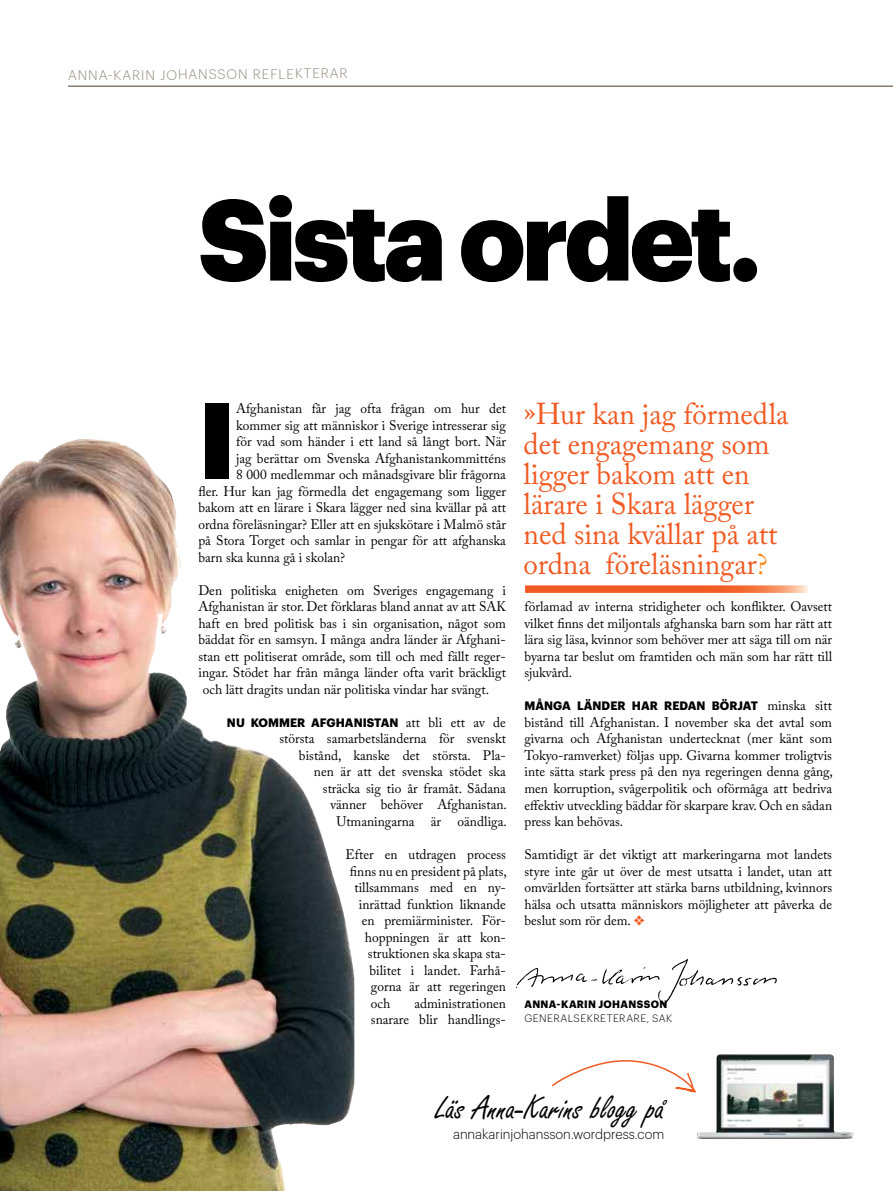
<style>
.page{position:relative;width:893px;height:1191px;background:#fff}
.page>*{position:absolute;margin:0;border:0;box-sizing:border-box;transform-origin:0 0}
.t1{font:900 112.5px "Graphik";color:#000;scale:.95 1}
.t2{font:900 106.05px "Graphik";color:#000}
.t3{font:36px "Freestyle Script";color:#000}
.t4{font:30px/30px "Adobe Caslon Pro";color:#f15a22}
.t5{font:13.8px/16.5px "Adobe Caslon Pro";color:#000;text-align:justify}
.t6{font:300 13.5px "Graphik";color:#000}
.t7{font:300 13.5px "Graphik";color:#948c7d}
.t8{font:700 12px "Graphik";letter-spacing:.005em;color:#000}
.t9{font:300 10.5px "Graphik";color:#000}
.t10{font:700 10.5px "Graphik";letter-spacing:.035em;color:#000}
.s1{font-family:"Adobe Caslon Pro";font-weight:400;font-size:13.8px}
.s2{color:#f68b1f}
.s3{color:#f15a22}
</style>
<div class="page">
<hr style="left:68px;top:86px;width:825px;height:1px;background:#4d3925">
<img style="left:0;top:439px;width:354px;height:752px">
<svg style="left:516px;top:959px;width:261px;height:45px"></svg>
<img style="left:696px;top:1054px;width:158px;height:85px">
<svg style="left:552px;top:1057px;width:145px;height:40px"></svg>
<svg style="left:525px;top:585px;width:283px;height:8px;background:#f37341"></svg>
<p class="t7" style="left:68px;top:66px;width:11px">ANNA</p>
<p class="t7" style="left:108px;top:65px;width:15px">-KARIN</p>
<p class="t7" style="left:160px;top:65px;width:11px">JOHANSSON</p>
<p class="t7" style="left:253px;top:64px;width:10px">REFLEKTERAR</p>
<h1 class="t1" style="left:198px;top:152px;width:594px">Sista ordet.</h1>
<h2 class="t2" style="left:198px;top:358px;width:25px">I</h2>
<p class="t5" style="left:236px;top:400px;width:271px">Afghanistan får jag ofta frågan om hur det</p>
<p class="t5" style="left:236px;top:417px;width:271px">kommer sig att människor i Sverige intresserar sig</p>
<p class="t5" style="left:236px;top:433px;width:271px">för vad som händer i ett land så långt bort. När</p>
<p class="t5" style="left:236px;top:450px;width:271px">jag berättar om Svenska Afghanistankommitténs</p>
<p class="t5" style="left:236px;top:466px;width:271px">8 000 medlemmar och månadsgivare blir frågorna</p>
<p class="t5" style="left:198px;top:483px;width:309px">fler. Hur kan jag förmedla det engagemang som ligger</p>
<p class="t5" style="left:198px;top:499px;width:309px">bakom att en lärare i Skara lägger ned sina kvällar på att</p>
<p class="t5" style="left:198px;top:516px;width:309px">ordna föreläsningar? Eller att en sjukskötare i Malmö står</p>
<p class="t5" style="left:198px;top:532px;width:309px">på Stora Torget och samlar in pengar för att afghanska</p>
<p class="t5" style="left:198px;top:549px;width:148px">barn ska kunna gå i skolan?</p>
<p class="t5" style="left:198px;top:582px;width:309px">Den politiska enigheten om Sveriges engagemang i</p>
<p class="t5" style="left:198px;top:598px;width:309px">Afghanistan är stor. Det förklaras bland annat av att SAK</p>
<p class="t5" style="left:198px;top:615px;width:309px">haft en bred politisk bas i sin organisation, något som</p>
<p class="t5" style="left:198px;top:631px;width:309px">bäddat för en samsyn. I många andra länder är Afghani-</p>
<p class="t5" style="left:198px;top:648px;width:309px">stan ett politiserat område, som till och med fällt reger-</p>
<p class="t5" style="left:198px;top:664px;width:309px">ingar. Stödet har från många länder ofta varit bräckligt</p>
<p class="t5" style="left:203px;top:681px;width:288px">och lätt dragits undan när politiska vindar har svängt.</p>
<p class="t8" style="left:227px;top:713px;width:280px">NU KOMMER AFGHANISTAN <span class="s1">att bli ett av de</span></p>
<p class="t5" style="left:279px;top:730px;width:229px;text-align:right">största samarbetsländerna för svenskt bistånd, kanske det största. Pla&shy;nen är att det svenska stödet ska sträcka sig tio år framåt. Sådana<br>vänner behöver Afghanistan.<br>Utmaningarna är oändliga.</p>
<p class="t5" style="left:345px;top:846px;width:162px">Efter en utdragen process</p>
<p class="t5" style="left:350px;top:862px;width:158px">finns nu en president på plats,</p>
<p class="t5" style="left:354px;top:879px;width:153px">tillsammans med en ny-</p>
<p class="t5" style="left:359px;top:895px;width:148px">inrättad funktion liknande</p>
<p class="t5" style="left:362px;top:912px;width:146px">en premiärminister. För-</p>
<p class="t5" style="left:365px;top:928px;width:143px">hoppningen är att kon-</p>
<p class="t5" style="left:368px;top:945px;width:140px">struktionen ska skapa sta-</p>
<p class="t5" style="left:369px;top:961px;width:138px">bilitet i landet. Farhå-</p>
<p class="t5" style="left:371px;top:978px;width:137px">gorna är att regeringen</p>
<p class="t5" style="left:371px;top:994px;width:21px">och</p>
<p class="t5" style="left:371px;top:994px;width:137px;text-align:right">administrationen<br>snarare blir handlings-</p>
<h3 class="t4" style="left:524px;top:398px;width:266px">»Hur kan jag förmedla det engagemang som ligger bakom att en lärare i Skara lägger ned sina kvällar på att ordna föreläsningar<span class="s2">?</span></h3>
<p class="t5" style="left:524px;top:598px;width:309px">förlamad av interna stridigheter och konflikter. Oavsett vilket finns det miljontals afghanska barn som har rätt att lära sig läsa, kvinnor som behöver mer att säga till om när byarna tar beslut om framtiden och män som har rätt till sjukvård.</p>
<p class="t8" style="left:524px;top:697px;width:309px">MÅNGA LÄNDER HAR REDAN BÖRJAT <span class="s1">minska sitt</span></p>
<p class="t5" style="left:524px;top:714px;width:310px">bistånd till Afghanistan. I november ska det avtal som givarna och Afghanistan undertecknat (mer känt som Tokyo-ramverket) följas upp. Givarna kommer troligtvis inte sätta stark press på den nya regeringen denna gång, men korruption, svågerpolitik och oförmåga att bedriva effektiv utveckling bäddar för skarpare krav. Och en sådan press kan behövas.</p>
<p class="t5" style="left:524px;top:846px;width:309px">Samtidigt är det viktigt att markeringarna mot landets styre inte går ut över de mest utsatta i landet, utan att omvärlden fortsätter att stärka barns utbildning, kvinnors hälsa och utsatta människors möjligheter att påverka de beslut som rör dem. <span class="s3">❖</span></p>
<p class="t10" style="left:524px;top:996px;width:9px">ANN</p>
<p class="t10" style="left:549px;top:996px;width:58px">A-KARIN JOH</p>
<p class="t10" style="left:620px;top:996px;width:47px">ANSSON</p>
<p class="t9" style="left:524px;top:1010px;width:8px">GENERALSEKRETERARE</p>
<p class="t9" style="left:647px;top:1010px;width:27px">, SAK</p>
<h3 class="t3" style="left:436px;top:1088px;width:231px">Läs Anna-Karins blogg på</h3>
<p class="t6" style="left:453px;top:1124px;width:213px">ANNAKARINJOHANSSON.WORDPRESS.COM</p>
</div>
